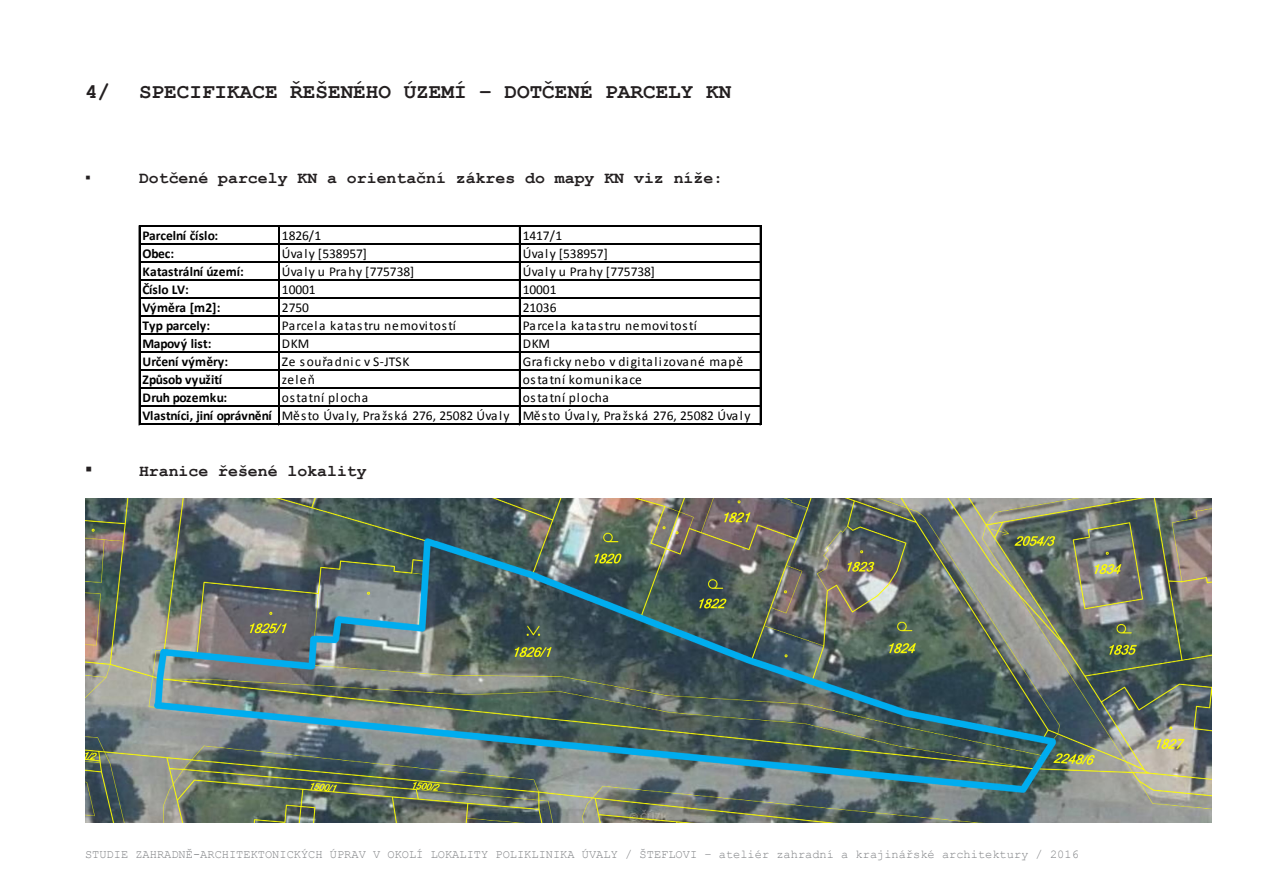
<style>
.page{position:relative;width:1263px;height:893px;background:#fff}
.page>*{position:absolute;margin:0;border:0;box-sizing:border-box;transform-origin:0 0}
.t1{font:700 21px "Courier New";color:#231f20}
.t2{font:700 16.5px "Courier New";color:#231f20}
.t3{font:16.5px "Arial";color:#231f20}
.t4{font:13.5px/18px "Calibri";letter-spacing:.025em;color:#000}
.t5{font:700 13.5px "Calibri";color:#000}
.t6{font:13.5px "Calibri";letter-spacing:.055em;color:#000}
.t7{font:13.5px "Calibri";letter-spacing:-.005em;color:#000}
.t8{font:13.5px "Calibri";letter-spacing:.06em;color:#000}
.t9{font:12px "Courier New";color:#808285}
.s1{font-weight:700}
.s2{font-family:"Arial";font-weight:400;font-size:21px}
</style>
<div class="page">
<hr style="left:139px;top:226px;width:1px;height:199px;background:#000">
<hr style="left:278px;top:227px;width:1px;height:198px;background:#000">
<hr style="left:279px;top:227px;width:1px;height:198px;background:#000">
<hr style="left:519px;top:227px;width:1px;height:198px;background:#000">
<hr style="left:760px;top:227px;width:1px;height:198px;background:#000">
<hr style="left:140px;top:226px;width:621px;height:1px;background:#000">
<hr style="left:140px;top:244px;width:621px;height:1px;background:#000">
<hr style="left:140px;top:262px;width:621px;height:1px;background:#000">
<hr style="left:140px;top:280px;width:621px;height:1px;background:#000">
<hr style="left:140px;top:298px;width:621px;height:1px;background:#000">
<hr style="left:140px;top:316px;width:621px;height:1px;background:#000">
<hr style="left:140px;top:334px;width:621px;height:1px;background:#000">
<hr style="left:140px;top:352px;width:621px;height:1px;background:#000">
<hr style="left:140px;top:370px;width:621px;height:1px;background:#000">
<hr style="left:140px;top:388px;width:621px;height:1px;background:#000">
<hr style="left:140px;top:406px;width:621px;height:1px;background:#000">
<hr style="left:140px;top:424px;width:621px;height:1px;background:#000">
<img style="left:85px;top:499px;width:1127px;height:324px">
<p class="t1" style="left:85px;top:79px;width:27px">4/</p>
<p class="t1" style="left:139px;top:79px;width:594px">SPECIFIKACE ŘEŠENÉHO ÚZEMÍ – DOTČENÉ PARCELY KN</p>
<p class="t3" style="left:85px;top:166px;width:7px">▪</p>
<p class="t2" style="left:139px;top:168px;width:586px">Dotčené parcely KN a orientační zákres do mapy KN viz níže:</p>
<p class="t5" style="left:142px;top:226px;width:77px">Parcelní číslo:</p>
<p class="t4" style="left:282px;top:227px;width:41px">1826/1</p>
<p class="t4" style="left:523px;top:227px;width:41px">1417/1</p>
<p class="t5" style="left:142px;top:244px;width:33px">Obec:</p>
<p class="t7" style="left:282px;top:245px;width:87px">Úvaly [538957]</p>
<p class="t7" style="left:523px;top:245px;width:87px">Úvaly [538957]</p>
<p class="t5" style="left:142px;top:262px;width:103px">Katastrální území:</p>
<p class="t7" style="left:282px;top:263px;width:134px">Úvaly u Prahy [775738]</p>
<p class="t7" style="left:523px;top:263px;width:134px">Úvaly u Prahy [775738]</p>
<p class="t5" style="left:142px;top:280px;width:48px">Číslo LV:</p>
<p class="t4" style="left:282px;top:281px;width:35px">10001</p>
<p class="t4" style="left:523px;top:281px;width:35px">10001</p>
<p class="t5" style="left:142px;top:298px;width:79px">Výměra [m2]:</p>
<p class="t4" style="left:282px;top:299px;width:29px">2750</p>
<p class="t4" style="left:523px;top:299px;width:35px">21036</p>
<p class="t5" style="left:142px;top:316px;width:69px">Typ parcely:</p>
<p class="t6" style="left:282px;top:317px;width:176px">Parcela katastru nemovitostí</p>
<p class="t6" style="left:523px;top:317px;width:176px">Parcela katastru nemovitostí</p>
<p class="t5" style="left:142px;top:334px;width:70px">Mapový list:</p>
<p class="t4" style="left:282px;top:335px;width:29px">DKM</p>
<p class="t4" style="left:523px;top:335px;width:29px">DKM</p>
<p class="t5" style="left:142px;top:352px;width:87px">Určení výměry:</p>
<p class="t6" style="left:282px;top:353px;width:129px">Ze souřadnic v S-JTSK</p>
<p class="t8" style="left:523px;top:353px;width:222px">Graficky nebo v digitalizované mapě</p>
<p class="t5" style="left:142px;top:370px;width:81px">Způsob využití</p>
<p class="t4" style="left:282px;top:371px;width:34px">zeleň</p>
<p class="t6" style="left:523px;top:371px;width:121px">ostatní komunikace</p>
<p class="t5" style="left:142px;top:388px;width:86px">Druh pozemku:</p>
<p class="t8" style="left:282px;top:389px;width:88px">ostatní plocha</p>
<p class="t4" style="left:142px;top:389px;width:609px;text-indent:380px">ostatní plocha<br><span class="s1">Vlastníci, jiní oprávnění</span> Město Úvaly, Pražská 276, 25082 Úvaly Město Úvaly, Pražská 276, 25082 Úvaly</p>
<p class="t2" style="left:85px;top:461px;width:283px"><span class="s2">▪</span> Hranice řešené lokality</p>
<p class="t9" style="left:85px;top:847px;width:995px">STUDIE ZAHRADNĚ-ARCHITEKTONICKÝCH ÚPRAV V OKOLÍ LOKALITY POLIKLINIKA ÚVALY / ŠTEFLOVI – ateliér zahradní a krajinářské architektury / 2016</p>
</div>
